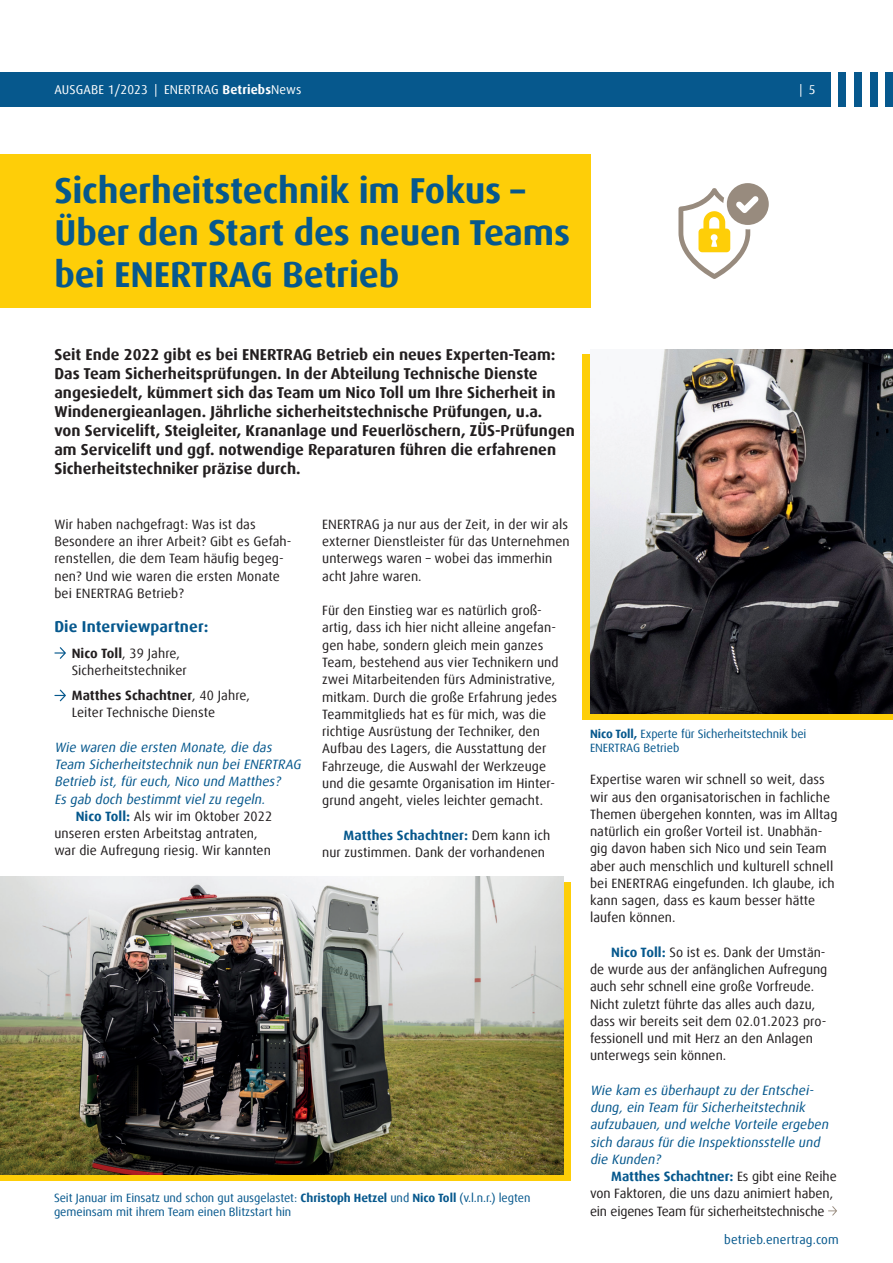
<style>
.page{position:relative;width:893px;height:1263px;background:#fff}
.page>*{position:absolute;margin:0;border:0;box-sizing:border-box;transform-origin:0 0}
.t1{font:700 36px/42px "Dax Offc";letter-spacing:-.005em;color:#06588d}
.t2{font:700 15.75px/18.9px "Dax Offc";color:#231f20}
.t3{font:700 15.75px "Dax Offc";letter-spacing:.005em;color:#06588d}
.t4{font:13.5px/17.2px "Dax Offc";letter-spacing:.005em;color:#231f20}
.t5{font:italic 13.5px/17.2px "Dax Offc";color:#06588d}
.t6{font:13.5px/17.2px "Dax Offc";letter-spacing:-.015em;color:#231f20}
.t7{font:12.75px "Dax Offc";letter-spacing:.01em;color:#fff}
.t8{font:12.75px "Dax Offc";letter-spacing:.01em;color:#06588d}
.t9{font:12px/14.4px "Dax Offc";letter-spacing:-.005em;color:#06588d}
.s1{font-weight:700}
.s2{font-weight:700;color:#06588d}
</style>
<div class="page">
<div style="left:0;top:72px;width:831px;height:34px;background:#06588d"></div>
<div style="left:885px;top:72px;width:8px;height:34px;background:#06588d"></div>
<div style="left:870px;top:72px;width:7px;height:34px;background:#06588d"></div>
<div style="left:854px;top:72px;width:8px;height:34px;background:#06588d"></div>
<div style="left:839px;top:72px;width:7px;height:34px;background:#06588d"></div>
<svg style="left:0;top:882px;width:571px;height:299px;background:#e9be0f"></svg>
<div style="left:583px;top:354px;width:310px;height:366px;background:#fece08"></div>
<img style="left:0;top:876px;width:563px;height:298px">
<div style="left:0;top:154px;width:590px;height:154px;background:#fece08"></div>
<svg style="left:828px;top:1206px;width:9px;height:10px"></svg>
<svg style="left:54px;top:647px;width:12px;height:12px"></svg>
<svg style="left:54px;top:690px;width:12px;height:11px"></svg>
<svg style="left:678px;top:183px;width:91px;height:96px"></svg>
<img style="left:590px;top:349px;width:303px;height:364px">
<p class="t7" style="left:54px;top:81px;width:249px">AUSGABE 1/2023 | ENERTRAG <span class="s1">Betriebs</span>News</p>
<p class="t7" style="left:800px;top:82px;width:18px">| 5</p>
<h1 class="t1" style="left:54px;top:170px;width:517px">Sicherheitstechnik im Fokus –<br>Über den Start des neuen Teams bei ENERTRAG Betrieb</h1>
<p class="t2" style="left:54px;top:346px;width:522px">Seit Ende 2022 gibt es bei ENERTRAG Betrieb ein neues Experten-Team:<br>Das Team Sicherheitsprüfungen. In der Abteilung Technische Dienste angesiedelt, kümmert sich das Team um Nico Toll um Ihre Sicherheit in Windenergieanlagen. Jährliche sicherheitstechnische Prüfungen, u.a.<br>von Servicelift, Steigleiter, Krananlage und Feuerlöschern, ZÜS-Prüfungen am Servicelift und ggf. notwendige Reparaturen führen die erfahrenen Sicherheitstechniker präzise durch.</p>
<p class="t4" style="left:54px;top:516px;width:239px">Wir haben nachgefragt: Was ist das Besondere an ihrer Arbeit? Gibt es Gefah&shy;renstellen, die dem Team häufig begeg&shy;nen? Und wie waren die ersten Monate bei ENERTRAG Betrieb?</p>
<p class="t3" style="left:54px;top:617px;width:156px">Die Interviewpartner:</p>
<p class="t4" style="left:72px;top:644px;width:117px"><span class="s1">Nico Toll</span>, 39 Jahre,<br>Sicherheitstechniker</p>
<p class="t4" style="left:72px;top:687px;width:180px"><span class="s1">Matthes Schachtner</span>, 40 Jahre,<br>Leiter Technische Dienste</p>
<p class="t5" style="left:54px;top:739px;width:222px">Wie waren die ersten Monate,die das</p>
<p class="t5" style="left:54px;top:756px;width:251px">Team Sicherheitstechnik nun beiENERTRAG</p>
<p class="t5" style="left:54px;top:773px;width:230px">Betrieb ist,füreuch,Nico und Matthes?</p>
<p class="t5" style="left:54px;top:790px;width:215px">Es gab doch bestimmtvielzu regeln.</p>
<p class="t4" style="left:76px;top:808px;width:198px"><span class="s2">Nico Toll:</span> Als wir im Oktober 2022</p>
<p class="t4" style="left:54px;top:825px;width:205px">unseren ersten Arbeitstag antraten,</p>
<p class="t4" style="left:54px;top:842px;width:218px">war die Aufregung riesig. Wir kannten</p>
<p class="t4" style="left:322px;top:516px;width:249px">ENERTRAG ja nur aus der Zeit, in der wir als externer Dienstleister für das Unternehmen unterwegs waren – wobei das immerhin acht Jahre waren.</p>
<p class="t4" style="left:322px;top:602px;width:238px">Für den Einstieg war es natürlich groß&shy;artig, dass ich hier nicht alleine angefan&shy;gen habe, sondern gleich mein ganzes Team, bestehend aus vier Technikern und zwei Mitarbeitenden fürs Administrative, mitkam. Durch die große Erfahrung jedes Teammitglieds hat es für mich, was die richtige Ausrüstung der Techniker, den Aufbau des Lagers, die Ausstattung der Fahrzeuge, die Auswahl der Werkzeuge und die gesamte Organisation im Hinter&shy;grund angeht, vieles leichter gemacht.</p>
<p class="t4" style="left:322px;top:826px;width:230px;text-indent:21px"><span class="s2">Matthes Schachtner:</span> Dem kann ich nur zustimmen. Dank der vorhandenen</p>
<p class="t9" style="left:54px;top:1190px;width:478px">Seit Januar im Einsatz und schon gut ausgelastet: <span class="s1">Christoph Hetzel</span> und <span class="s1">Nico Toll</span> (v.l.n.r.) legten gemeinsam mit ihrem Team einen Blitzstart hin</p>
<p class="t9" style="left:590px;top:727px;width:218px"><span class="s1">Nico Toll,</span> Experte für Sicherheitstechnik bei<br>ENERTRAG Betrieb</p>
<p class="t4" style="left:590px;top:771px;width:249px">Expertise waren wir schnell so weit, dass wir aus den organisatorischen in fachliche Themen übergehen konnten, was im Alltag natürlich ein großer Vorteil ist. Unabhän&shy;gig davon haben sich Nico und sein Team aber auch menschlich und kulturell schnell bei ENERTRAG eingefunden. Ich glaube, ich kann sagen, dass es kaum besser hätte laufen können.</p>
<p class="t4" style="left:590px;top:944px;width:239px;text-indent:21px"><span class="s2">Nico Toll:</span> So ist es. Dank der Umstän&shy;de wurde aus der anfänglichen Aufregung auch sehr schnell eine große Vorfreude.<br>Nicht zuletzt führte das alles auch dazu, dass wir bereits seit dem 02.01.2023 pro&shy;fessionell und mit Herz an den Anlagen unterwegs sein können.</p>
<p class="t5" style="left:590px;top:1082px;width:243px">Wie kam es überhauptzu derEntschei&shy;dung,ein Team fürSicherheitstechnik aufzubauen,und welche Vorteile ergeben sich daraus fürdie Inspektionsstelle und die Kunden?</p>
<p class="t6" style="left:590px;top:1168px;width:248px;text-indent:21px"><span class="s2">Matthes Schachtner:</span> Es gibt eine Reihe von Faktoren, die uns dazu animiert haben, ein eigenes Team für sicherheitstechnische</p>
<p class="t8" style="left:724px;top:1231px;width:116px">betrieb.enertrag.com</p>
</div>
